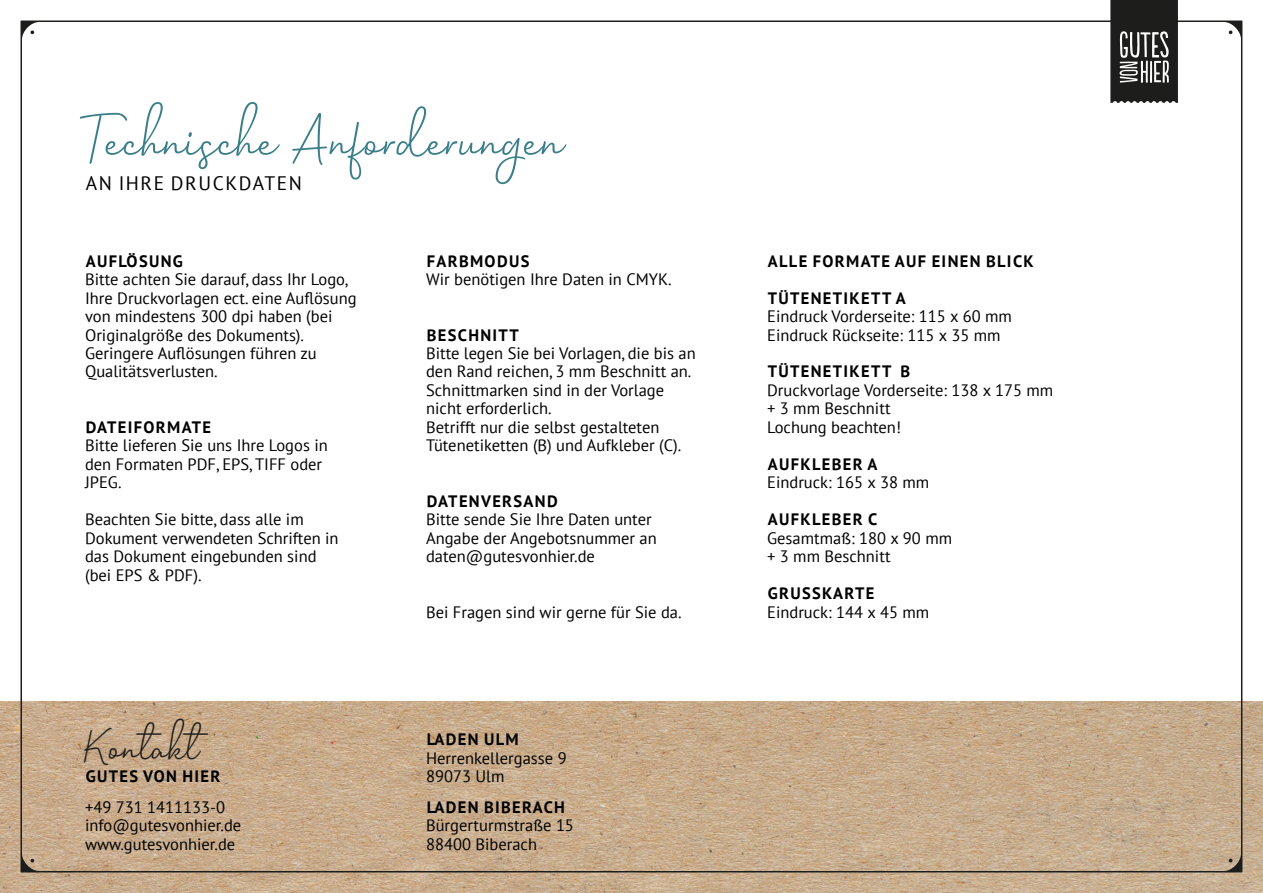
<style>
.page{position:relative;width:1263px;height:893px;background:#fff}
.page>*{position:absolute;margin:0;border:0;box-sizing:border-box;transform-origin:0 0}
.t1{font:60px "Celliad";color:#397e89}
.t2{font:45px "Celliad";color:#1d1d1b}
.t3{font:19.5px "PT Sans";letter-spacing:.08em;color:#000}
.t4{font:16.5px/18.5px "PT Sans";color:#000}
.t5{font:700 16.5px "PT Sans";letter-spacing:.08em;color:#000}
</style>
<div class="page">
<img style="left:0;top:702px;width:1263px;height:191px">
<svg style="left:1224px;top:854px;width:17px;height:17px"></svg>
<svg style="left:1225px;top:22px;width:16px;height:17px"></svg>
<svg style="left:22px;top:854px;width:17px;height:17px"></svg>
<svg style="left:22px;top:22px;width:16px;height:16px"></svg>
<svg style="left:1110px;top:0;width:68px;height:103px;background:#3e3e3d"></svg>
<h1 class="t1" style="left:85px;top:109px;width:480px">Technische Anforderungen</h1>
<p class="t3" style="left:86px;top:176px;width:218px">AN IHRE DRUCKDATEN</p>
<p class="t5" style="left:86px;top:254px;width:99px">AUFLÖSUNG</p>
<p class="t4" style="left:85px;top:272px;width:273px">Bitte achten Sie darauf, dass Ihr Logo, Ihre Druckvorlagen ect. eine Auflösung von mindestens 300 dpi haben (bei Originalgröße des Dokuments).<br>Geringere Auflösungen führen zu Qualitätsverlusten.</p>
<p class="t5" style="left:86px;top:420px;width:127px">DATEIFORMATE</p>
<p class="t4" style="left:85px;top:438px;width:244px">Bitte lieferen Sie uns Ihre Logos in den Formaten PDF, EPS, TIFF oder<br>JPEG.</p>
<p class="t4" style="left:85px;top:512px;width:255px">Beachten Sie bitte, dass alle im<br>Dokument verwendeten Schriften in das Dokument eingebunden sind (bei EPS &amp; PDF).</p>
<h2 class="t2" style="left:85px;top:724px;width:115px">Kontakt</h2>
<p class="t5" style="left:86px;top:770px;width:136px">GUTES VON HIER</p>
<p class="t4" style="left:85px;top:799px;width:158px">+49 731 1411133-0 info@gutesvonhier.de www.gutesvonhier.de</p>
<p class="t5" style="left:427px;top:254px;width:104px">FARBMODUS</p>
<p class="t4" style="left:426px;top:272px;width:247px">Wir benötigen Ihre Daten in CMYK.</p>
<p class="t5" style="left:427px;top:328px;width:94px">BESCHNITT</p>
<p class="t4" style="left:426px;top:346px;width:271px">Bitte legen Sie bei Vorlagen, die bis an den Rand reichen, 3 mm Beschnitt an.<br>Schnittmarken sind in der Vorlage nicht erforderlich.<br>Betrifft nur die selbst gestalteten Tütenetiketten (B) und Aufkleber (C).</p>
<p class="t5" style="left:427px;top:494px;width:132px">DATENVERSAND</p>
<p class="t4" style="left:426px;top:512px;width:232px">Bitte sende Sie Ihre Daten unter<br>Angabe der Angebotsnummer an daten@gutesvonhier.de</p>
<p class="t4" style="left:426px;top:604px;width:257px">Bei Fragen sind wir gerne für Sie da.</p>
<p class="t5" style="left:427px;top:733px;width:94px">LADEN ULM</p>
<p class="t4" style="left:426px;top:750px;width:142px">Herrenkellergasse 9<br>89073 Ulm</p>
<p class="t5" style="left:427px;top:800px;width:140px">LADEN BIBERACH</p>
<p class="t4" style="left:426px;top:818px;width:149px">Bürgerturmstraße 15<br>88400 Biberach</p>
<p class="t5" style="left:768px;top:254px;width:267px">ALLE FORMATE AUF EINEN BLICK</p>
<p class="t5" style="left:768px;top:291px;width:139px">TÜTENETIKETT A</p>
<p class="t4" style="left:767px;top:309px;width:246px">Eindruck Vorderseite: 115 x 60 mm<br>Eindruck Rückseite: 115 x 35 mm</p>
<p class="t5" style="left:768px;top:365px;width:144px">TÜTENETIKETT B</p>
<p class="t4" style="left:767px;top:383px;width:288px">Druckvorlage Vorderseite: 138 x 175 mm + 3 mm Beschnitt<br>Lochung beachten!</p>
<p class="t5" style="left:768px;top:457px;width:111px">AUFKLEBER A</p>
<p class="t4" style="left:767px;top:475px;width:164px">Eindruck: 165 x 38 mm</p>
<p class="t5" style="left:768px;top:513px;width:111px">AUFKLEBER C</p>
<p class="t4" style="left:767px;top:530px;width:186px">Gesamtmaß: 180 x 90 mm + 3 mm Beschnitt</p>
<p class="t5" style="left:768px;top:587px;width:108px">GRUSSKARTE</p>
<p class="t4" style="left:767px;top:604px;width:164px">Eindruck: 144 x 45 mm</p>
</div>
